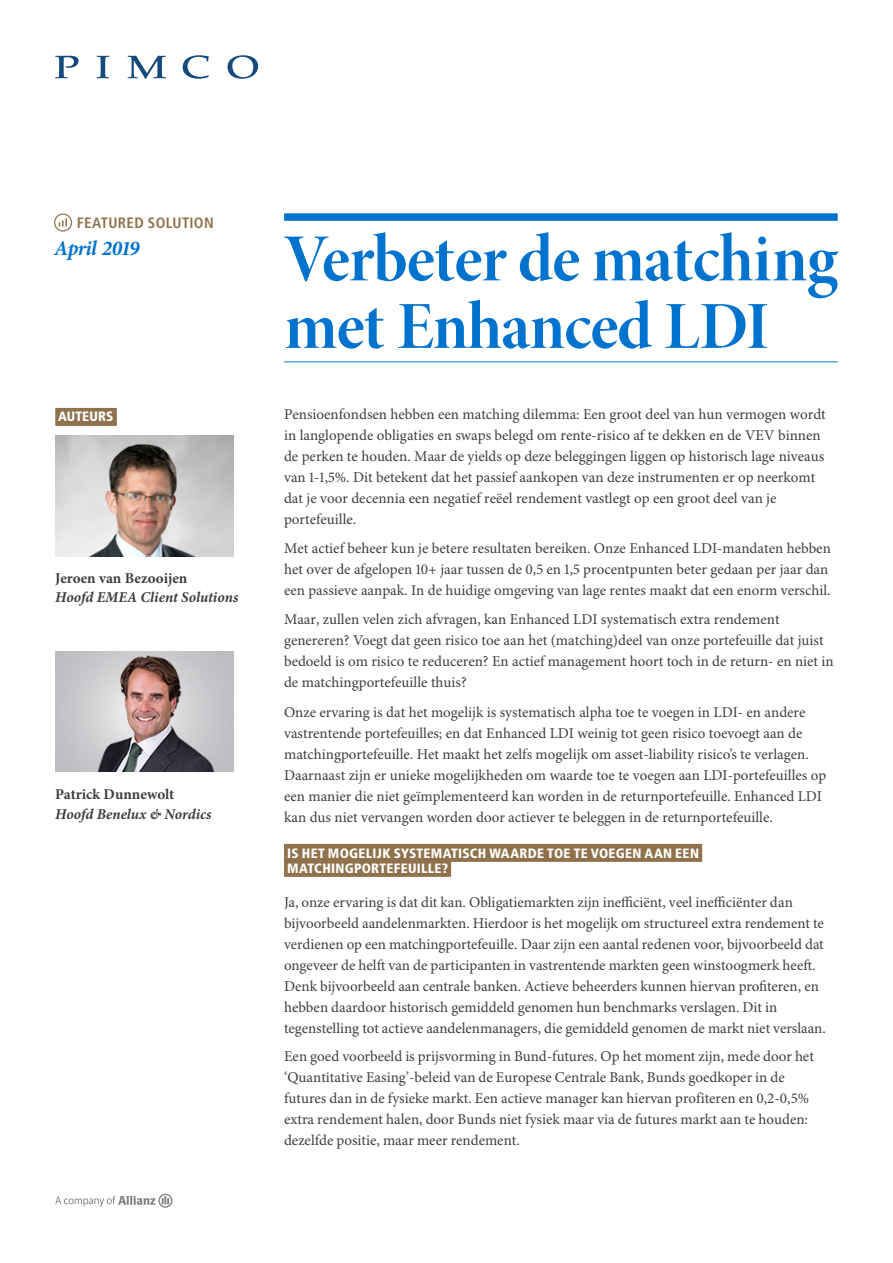
<style>
.page{position:relative;width:893px;height:1263px;background:#fff}
.page>*{position:absolute;margin:0;border:0;box-sizing:border-box;transform-origin:0 0}
.t1{font:67.5px/67.5px "Minion Pro Bold Disp";letter-spacing:-.015em;color:#0073ce}
.t2{font:italic 700 21px "Minion Pro";letter-spacing:-.025em;color:#0073ce}
.BODY_COPY{font:15px/21px "Minion Pro";color:#3e3e3f}
.t3{font:italic 700 15px "Minion Pro";letter-spacing:-.005em;color:#3e3e3f}
.t4{font:700 15px "Minion Pro";color:#3e3e3f}
.t5{font:700 condensed 15px "Frutiger LT Std";letter-spacing:.02em;color:#8f724c}
.BODY_COPY-2{font:900 condensed 13.5px/15px "Frutiger LT Std";letter-spacing:.02em;color:#fff}
</style>
<div class="page">
<svg style="left:55px;top:56px;width:24px;height:22px"></svg>
<svg style="left:97px;top:56px;width:12px;height:22px"></svg>
<svg style="left:128px;top:56px;width:38px;height:23px"></svg>
<svg style="left:183px;top:55px;width:26px;height:24px"></svg>
<svg style="left:227px;top:55px;width:31px;height:24px"></svg>
<svg style="left:55px;top:1194px;width:117px;height:14px"></svg>
<div style="left:284px;top:213px;width:554px;height:8px;background:#0073ce"></div>
<hr style="left:284px;top:361px;width:554px;height:1px;background:#0073ce">
<div style="left:284px;top:844px;width:418px;height:18px;background:#8f724c"></div>
<div style="left:284px;top:859px;width:167px;height:18px;background:#8f724c"></div>
<div style="left:55px;top:408px;width:62px;height:18px;background:#8f724c"></div>
<svg style="left:54px;top:213px;width:18px;height:19px"></svg>
<img style="left:55px;top:436px;width:178px;height:121px">
<img style="left:55px;top:651px;width:178px;height:121px">
<p class="t5" style="left:77px;top:214px;width:138px">FEATURED SOLUTION</p>
<p class="t2" style="left:54px;top:233px;width:87px">April 2019</p>
<p class="BODY_COPY-2" style="left:58px;top:409px;width:57px">AUTEURS</p>
<p class="t4" style="left:55px;top:569px;width:134px">Jeroen van Bezooijen</p>
<p class="t3" style="left:55px;top:588px;width:185px">Hoofd EMEA Client Solutions</p>
<p class="t4" style="left:55px;top:785px;width:121px">Patrick Dunnewolt</p>
<p class="t3" style="left:55px;top:805px;width:158px">Hoofd Benelux &amp; Nordics</p>
<p class="t1" style="left:284px;top:227px;width:555px">Verbeter de matching met Enhanced LDI</p>
<p class="BODY_COPY" style="left:284px;top:404px;width:543px">Pensioenfondsen hebben een matching dilemma: Een groot deel van hun vermogen wordt in langlopende obligaties en swaps belegd om rente-risico af te dekken en de VEV binnen de perken te houden. Maar de yields op deze beleggingen liggen op historisch lage niveaus van 1-1,5%. Dit betekent dat het passief aankopen van deze instrumenten er op neerkomt dat je voor decennia een negatief reëel rendement vastlegt op een groot deel van je portefeuille.</p>
<p class="BODY_COPY" style="left:284px;top:538px;width:548px">Met actief beheer kun je betere resultaten bereiken. Onze Enhanced LDI-mandaten hebben het over de afgelopen 10+ jaar tussen de 0,5 en 1,5 procentpunten beter gedaan per jaar dan een passieve aanpak. In de huidige omgeving van lage rentes maakt dat een enorm verschil.</p>
<p class="BODY_COPY" style="left:284px;top:609px;width:551px">Maar, zullen velen zich afvragen, kan Enhanced LDI systematisch extra rendement genereren? Voegt dat geen risico toe aan het (matching)deel van onze portefeuille dat juist bedoeld is om risico te reduceren? En actief management hoort toch in de return- en niet in de matchingportefeuille thuis?</p>
<p class="BODY_COPY" style="left:284px;top:702px;width:544px">Onze ervaring is dat het mogelijk is systematisch alpha toe te voegen in LDI- en andere vastrentende portefeuilles; en dat Enhanced LDI weinig tot geen risico toevoegt aan de matchingportefeuille. Het maakt het zelfs mogelijk om asset-liability risico’s te verlagen.<br>Daarnaast zijn er unieke mogelijkheden om waarde toe te voegen aan LDI-portefeuilles op een manier die niet geïmplementeerd kan worden in de returnportefeuille. Enhanced LDI kan dus niet vervangen worden door actiever te beleggen in de returnportefeuille.</p>
<p class="BODY_COPY-2" style="left:287px;top:846px;width:413px">IS HET MOGELIJK SYSTEMATISCH WAARDE TOE TE VOEGEN AAN EEN<br>MATCHINGPORTEFEUILLE?</p>
<p class="BODY_COPY" style="left:284px;top:892px;width:543px">Ja, onze ervaring is dat dit kan. Obligatiemarkten zijn inefficiënt, veel inefficiënter dan bijvoorbeeld aandelenmarkten. Hierdoor is het mogelijk om structureel extra rendement te verdienen op een matchingportefeuille. Daar zijn een aantal redenen voor, bijvoorbeeld dat ongeveer de helft van de participanten in vastrentende markten geen winstoogmerk heeft.<br>Denk bijvoorbeeld aan centrale banken. Actieve beheerders kunnen hiervan profiteren, en hebben daardoor historisch gemiddeld genomen hun benchmarks verslagen. Dit in tegenstelling tot actieve aandelenmanagers, die gemiddeld genomen de markt niet verslaan.</p>
<p class="BODY_COPY" style="left:284px;top:1046px;width:531px">Een goed voorbeeld is prijsvorming in Bund-futures. Op het moment zijn, mede door het ‘Quantitative Easing’-beleid van de Europese Centrale Bank, Bunds goedkoper in de futures dan in de fysieke markt. Een actieve manager kan hiervan profiteren en 0,2-0,5% extra rendement halen, door Bunds niet fysiek maar via de futures markt aan te houden: dezelfde positie, maar meer rendement.</p>
</div>
